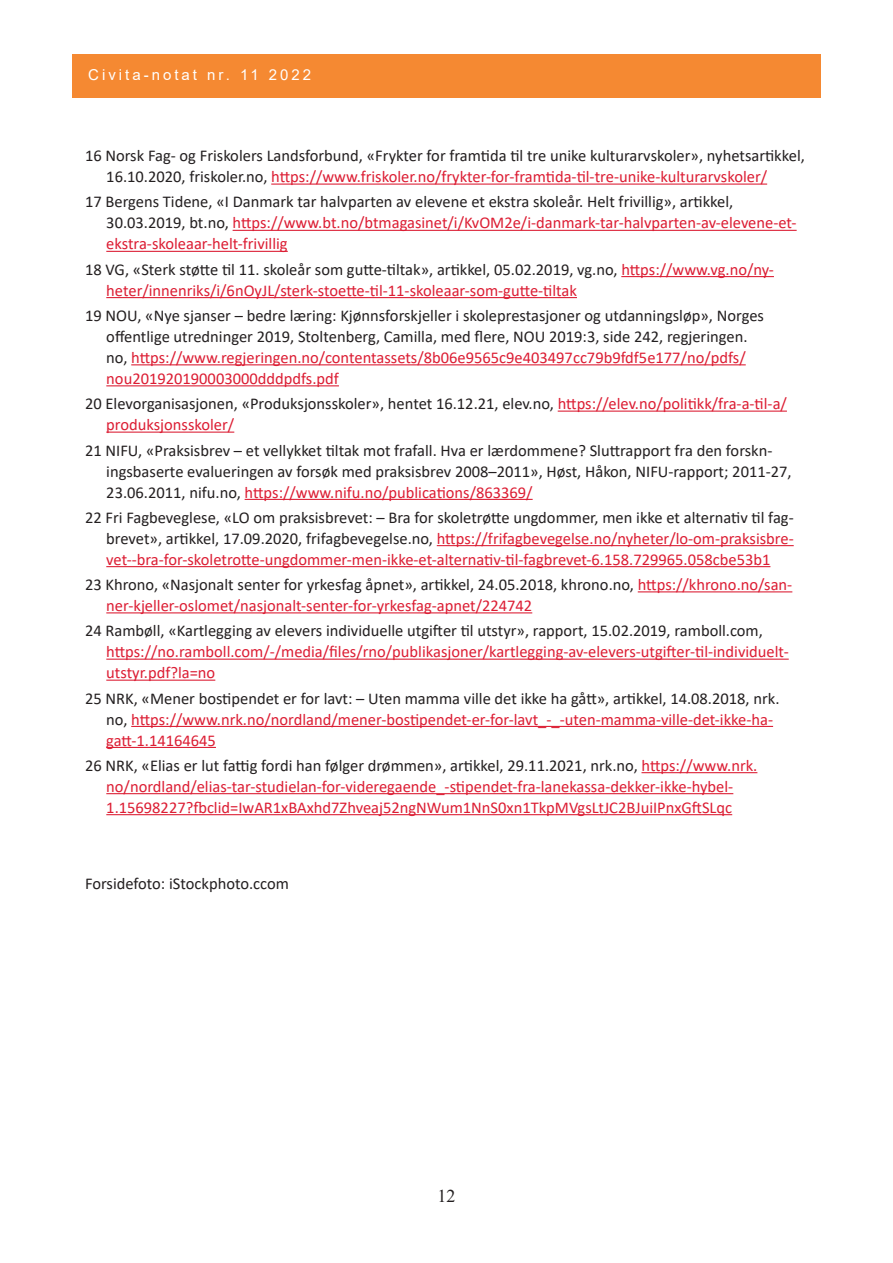
<style>
.page{position:relative;width:893px;height:1263px;background:#fff}
.page>*{position:absolute;margin:0;border:0;box-sizing:border-box;transform-origin:0 0}
.t1{font:18px "Times New Roman";color:#231f20}
.t2{font:16.5px/21px "Calibri";color:#dc1d33}
.t3{font:16.5px/21px "Calibri";color:#231f20}
.t4{font:15px "Arial";letter-spacing:.2em;color:#fff}
.s1{color:#dc1d33}
.s2{color:#231f20}
</style>
<div class="page">
<div style="left:72px;top:54px;width:749px;height:44px;background:#f58932"></div>
<hr style="left:271px;top:184px;width:496px;height:1px;background:#dc1d33">
<hr style="left:233px;top:230px;width:564px;height:1px;background:#dc1d33">
<hr style="left:106px;top:251px;width:182px;height:1px;background:#dc1d33">
<hr style="left:621px;top:276px;width:153px;height:1px;background:#dc1d33">
<hr style="left:106px;top:297px;width:471px;height:1px;background:#dc1d33">
<hr style="left:131px;top:364px;width:615px;height:1px;background:#dc1d33">
<hr style="left:106px;top:385px;width:233px;height:1px;background:#dc1d33">
<hr style="left:558px;top:411px;width:229px;height:1px;background:#dc1d33">
<hr style="left:106px;top:432px;width:128px;height:1px;background:#dc1d33">
<hr style="left:245px;top:499px;width:288px;height:1px;background:#dc1d33">
<hr style="left:437px;top:545px;width:357px;height:1px;background:#dc1d33">
<hr style="left:106px;top:566px;width:664px;height:1px;background:#dc1d33">
<hr style="left:638px;top:591px;width:154px;height:1px;background:#dc1d33">
<hr style="left:106px;top:612px;width:426px;height:1px;background:#dc1d33">
<hr style="left:106px;top:659px;width:683px;height:1px;background:#dc1d33">
<hr style="left:106px;top:680px;width:109px;height:1px;background:#dc1d33">
<hr style="left:131px;top:726px;width:642px;height:1px;background:#dc1d33">
<hr style="left:106px;top:747px;width:110px;height:1px;background:#dc1d33">
<hr style="left:641px;top:772px;width:116px;height:1px;background:#dc1d33">
<hr style="left:106px;top:793px;width:627px;height:1px;background:#dc1d33">
<hr style="left:106px;top:814px;width:626px;height:1px;background:#dc1d33">
<p class="t4" style="left:88px;top:64px;width:224px">Civita-notat nr. 11 2022</p>
<p class="t3" style="left:106px;top:145px;width:700px;text-indent:-21px">16 Norsk Fag- og Friskolers Landsforbund, «Frykter for framtida til tre unike kulturarvskoler», nyhetsartikkel,<br>16.10.2020, friskoler.no, <span class="s1">https://www.friskoler.no/frykter-for-framtida-til-tre-unike-kulturarvskoler/</span></p>
<p class="t2" style="left:106px;top:191px;width:692px;text-indent:-21px"><span class="s2">17 Bergens Tidene, «I Danmark tar halvparten av elevene et ekstra skoleår. Helt frivillig», artikkel,<br>30.03.2019, bt.no,</span> https://www.bt.no/btmagasinet/i/KvOM2e/i-danmark-tar-halvparten-av-elevene-et&shy;ekstra-skoleaar-helt-frivillig</p>
<p class="t2" style="left:106px;top:258px;width:669px;text-indent:-21px"><span class="s2">18 VG, «Sterk støtte til 11. skoleår som gutte-tiltak», artikkel, 05.02.2019, vg.no,</span> https://www.vg.no/ny&shy;heter/innenriks/i/6nOyJL/sterk-stoette-til-11-skoleaar-som-gutte-tiltak</p>
<p class="t3" style="left:106px;top:305px;width:659px;text-indent:-21px">19 NOU, «Nye sjanser – bedre læring: Kjønnsforskjeller i skoleprestasjoner og utdanningsløp», Norges offentlige utredninger 2019, Stoltenberg, Camilla, med flere, NOU 2019:3, side 242, regjeringen. no, <span class="s1">https://www.regjeringen.no/contentassets/8b06e9565c9e403497cc79b9fdf5e177/no/pdfs/ nou201920190003000dddpdfs.pdf</span></p>
<p class="t3" style="left:106px;top:393px;width:682px;text-indent:-21px">20 Elevorganisasjonen, «Produksjonsskoler», hentet 16.12.21, elev.no, <span class="s1">https://elev.no/politikk/fra-a-til-a/ produksjonsskoler/</span></p>
<p class="t3" style="left:106px;top:439px;width:687px;text-indent:-21px">21 NIFU, «Praksisbrev – et vellykket tiltak mot frafall. Hva er lærdommene? Sluttrapport fra den forskn&shy;ingsbaserte evalueringen av forsøk med praksisbrev 2008–2011», Høst, Håkon, NIFU-rapport; 2011-27,<br>23.06.2011, nifu.no, <span class="s1">https://www.nifu.no/publications/863369/</span></p>
<p class="t2" style="left:106px;top:506px;width:689px;text-align:justify;text-indent:-21px"><span class="s2">22 Fri Fagbeveglese, «LO om praksisbrevet: – Bra for skoletrøtte ungdommer, men ikke et alternativ til fag&shy;brevet», artikkel, 17.09.2020, frifagbevegelse.no,</span> https://frifagbevegelse.no/nyheter/lo-om-praksisbre&shy;vet--bra-for-skoletrotte-ungdommer-men-ikke-et-alternativ-til-fagbrevet-6.158.729965.058cbe53b1</p>
<p class="t2" style="left:106px;top:574px;width:688px;text-indent:-21px"><span class="s2">23 Khrono, «Nasjonalt senter for yrkesfag åpnet», artikkel, 24.05.2018, khrono.no,</span> https://khrono.no/san&shy;ner-kjeller-oslomet/nasjonalt-senter-for-yrkesfag-apnet/224742</p>
<p class="t3" style="left:85px;top:620px;width:679px">24 Rambøll, «Kartlegging av elevers individuelle utgifter til utstyr», rapport, 15.02.2019, ramboll.com,</p>
<p class="t2" style="left:106px;top:641px;width:684px">https://no.ramboll.com/-/media/files/rno/publikasjoner/kartlegging-av-elevers-utgifter-til-individuelt&shy;utstyr.pdf?la=no</p>
<p class="t2" style="left:106px;top:687px;width:675px;text-indent:-21px"><span class="s2">25 NRK, «Mener bostipendet er for lavt: – Uten mamma ville det ikke ha gått», artikkel, 14.08.2018, nrk. no,</span> https://www.nrk.no/nordland/mener-bostipendet-er-for-lavt_-_-uten-mamma-ville-det-ikke-ha&shy;gatt-1.14164645</p>
<p class="t2" style="left:85px;top:754px;width:674px;text-align:center"><span class="s2">26 NRK, «Elias er lut fattig fordi han følger drømmen», artikkel, 29.11.2021, nrk.no,</span> https://www.nrk. no/nordland/elias-tar-studielan-for-videregaende_-stipendet-fra-lanekassa-dekker-ikke-hybel-<br>1.15698227?fbclid=IwAR1xBAxhd7Zhveaj52ngNWum1NnS0xn1TkpMVgsLtJC2BJuiIPnxGftSLqc</p>
<p class="t3" style="left:85px;top:872px;width:205px">Forsidefoto: iStockphoto.ccom</p>
<p class="t1" style="left:437px;top:1183px;width:19px">12</p>
</div>
